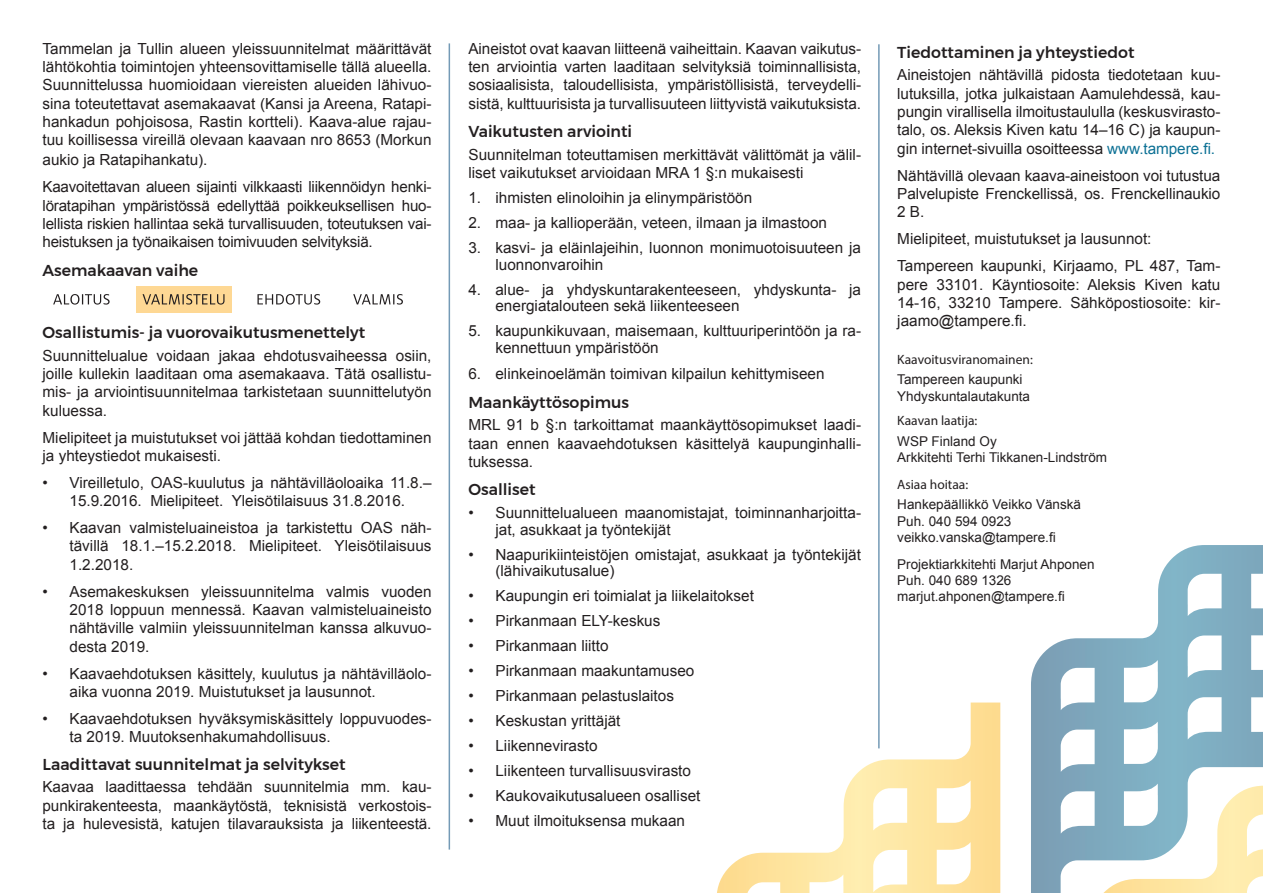
<style>
.page{position:relative;width:1263px;height:893px;background:#fff}
.page>*{position:absolute;margin:0;border:0;box-sizing:border-box;transform-origin:0 0}
.Paragraph_Style_1{font:500 15.75px "Montserrat";color:#231f20}
.Paragraph_Style_2{font:15.3px/18.3px "Arial";color:#231f20;text-align:justify}
.t1{font:13.5px "Arial";color:#231f20}
.t2{font:13.5px "Myriad Pro";color:#231f20}
.s1{color:#0d7195}
</style>
<div class="page">
<div style="left:136px;top:286px;width:96px;height:27px;background:#fed894"></div>
<svg style="left:53px;top:294px;width:57px;height:11px"></svg>
<svg style="left:143px;top:294px;width:82px;height:11px"></svg>
<svg style="left:257px;top:294px;width:63px;height:11px"></svg>
<svg style="left:353px;top:294px;width:50px;height:11px"></svg>
<hr style="left:449px;top:43px;width:1px;height:807px;background:#749ab6">
<hr style="left:878px;top:44px;width:2px;height:704px;background:#749ab6">
<svg style="left:1031px;top:545px;width:232px;height:348px"></svg>
<svg style="left:1090px;top:729px;width:173px;height:164px"></svg>
<svg style="left:717px;top:702px;width:283px;height:191px"></svg>
<p class="Paragraph_Style_2" style="left:43px;top:39px;width:391px">Tammelan ja Tullin alueen yleissuunnitelmat määrittävät lähtökohtia toimintojen yhteensovittamiselle tällä alueella.<br>Suunnittelussa huomioidaan viereisten alueiden lähivuo&shy;sina toteutettavat asemakaavat (Kansi ja Areena, Ratapi&shy;hankadun pohjoisosa, Rastin kortteli). Kaava-alue rajau&shy;tuu koillisessa vireillä olevaan kaavaan nro 8653 (Morkun</p>
<p class="Paragraph_Style_2" style="left:43px;top:151px;width:166px">aukio ja Ratapihankatu).</p>
<p class="Paragraph_Style_2" style="left:43px;top:178px;width:391px">Kaavoitettavan alueen sijainti vilkkaasti liikennöidyn henki&shy;löratapihan ympäristössä edellyttää poikkeuksellisen huo&shy;lellista riskien hallintaa sekä turvallisuuden, toteutuksen vai&shy;heistuksen ja työnaikaisen toimivuuden selvityksiä.</p>
<p class="Paragraph_Style_1" style="left:43px;top:258px;width:157px">Asemakaavan vaihe</p>
<p class="Paragraph_Style_1" style="left:43px;top:320px;width:324px">Osallistumis- ja vuorovaikutusmenettelyt</p>
<p class="Paragraph_Style_2" style="left:43px;top:346px;width:391px">Suunnittelualue voidaan jakaa ehdotusvaiheessa osiin, joille kullekin laaditaan oma asemakaava. Tätä osallistu&shy;mis- ja arviointisuunnitelmaa tarkistetaan suunnittelutyön kuluessa.</p>
<p class="Paragraph_Style_2" style="left:43px;top:428px;width:390px">Mielipiteet ja muistutukset voi jättää kohdan tiedottaminen ja yhteystiedot mukaisesti.</p>
<p class="Paragraph_Style_2" style="left:43px;top:473px;width:391px;text-align:center">• Vireilletulo, OAS-kuulutus ja nähtävilläoloaika 11.8.–<br>15.9.2016. Mielipiteet. Yleisötilaisuus 31.8.2016.</p>
<p class="Paragraph_Style_2" style="left:70px;top:519px;width:364px;text-indent:-27px">• Kaavan valmisteluaineistoa ja tarkistettu OAS näh&shy;tävillä 18.1.–15.2.2018. Mielipiteet. Yleisötilaisuus 1.2.2018.</p>
<p class="Paragraph_Style_2" style="left:70px;top:582px;width:364px;text-indent:-27px">• Asemakeskuksen yleissuunnitelma valmis vuoden 2018 loppuun mennessä. Kaavan valmisteluaineisto nähtäville valmiin yleissuunnitelman kanssa alkuvuo&shy;desta 2019.</p>
<p class="Paragraph_Style_2" style="left:70px;top:664px;width:364px;text-indent:-27px">• Kaavaehdotuksen käsittely, kuulutus ja nähtävilläolo&shy;aika vuonna 2019. Muistutukset ja lausunnot.</p>
<p class="Paragraph_Style_2" style="left:70px;top:709px;width:364px;text-indent:-27px">• Kaavaehdotuksen hyväksymiskäsittely loppuvuodes&shy;ta 2019. Muutoksenhakumahdollisuus.</p>
<p class="Paragraph_Style_1" style="left:43px;top:752px;width:305px">Laadittavat suunnitelmat ja selvitykset</p>
<p class="Paragraph_Style_2" style="left:43px;top:778px;width:391px">Kaavaa laadittaessa tehdään suunnitelmia mm. kau&shy;punkirakenteesta, maankäytöstä, teknisistä verkostois&shy;ta ja hulevesistä, katujen tilavarauksista ja liikenteestä.</p>
<p class="Paragraph_Style_2" style="left:468px;top:39px;width:394px">Aineistot ovat kaavan liitteenä vaiheittain. Kaavan vaikutus&shy;ten arviointia varten laaditaan selvityksiä toiminnallisista, sosiaalisista, taloudellisista, ympäristöllisistä, terveydelli&shy;sistä, kulttuurisista ja turvallisuuteen liittyvistä vaikutuksista.</p>
<p class="Paragraph_Style_1" style="left:468px;top:119px;width:165px">Vaikutusten arviointi</p>
<p class="Paragraph_Style_2" style="left:468px;top:145px;width:394px">Suunnitelman toteuttamisen merkittävät välittömät ja välil&shy;liset vaikutukset arvioidaan MRA 1 §:n mukaisesti</p>
<p class="Paragraph_Style_2" style="left:468px;top:189px;width:285px">1. ihmisten elinoloihin ja elinympäristöön</p>
<p class="Paragraph_Style_2" style="left:468px;top:214px;width:360px">2. maa- ja kallioperään, veteen, ilmaan ja ilmastoon</p>
<p class="Paragraph_Style_2" style="left:495px;top:240px;width:367px;line-height:16.5px;text-indent:-27px">3. kasvi- ja eläinlajeihin, luonnon monimuotoisuuteen ja luonnonvaroihin</p>
<p class="Paragraph_Style_2" style="left:495px;top:281px;width:367px;line-height:16.5px;text-indent:-27px">4. alue- ja yhdyskuntarakenteeseen, yhdyskunta- ja energiatalouteen sekä liikenteeseen</p>
<p class="Paragraph_Style_2" style="left:495px;top:323px;width:367px;line-height:16.5px;text-indent:-27px">5. kaupunkikuvaan, maisemaan, kulttuuriperintöön ja ra&shy;kennettuun ympäristöön</p>
<p class="Paragraph_Style_2" style="left:468px;top:365px;width:358px">6. elinkeinoelämän toimivan kilpailun kehittymiseen</p>
<p class="Paragraph_Style_1" style="left:468px;top:390px;width:162px">Maankäyttösopimus</p>
<p class="Paragraph_Style_2" style="left:468px;top:416px;width:394px">MRL 91 b §:n tarkoittamat maankäyttösopimukset laadi&shy;taan ennen kaavaehdotuksen käsittelyä kaupunginhalli&shy;tuksessa.</p>
<p class="Paragraph_Style_1" style="left:468px;top:477px;width:69px">Osalliset</p>
<p class="Paragraph_Style_2" style="left:495px;top:504px;width:367px;line-height:16.5px;text-indent:-27px">• Suunnittelualueen maanomistajat, toiminnanharjoitta&shy;jat, asukkaat ja työntekijät</p>
<p class="Paragraph_Style_2" style="left:495px;top:546px;width:367px;line-height:16.5px;text-indent:-27px">• Naapurikiinteistöjen omistajat, asukkaat ja työntekijät (lähivaikutusalue)</p>
<p class="Paragraph_Style_2" style="left:468px;top:587px;width:287px">• Kaupungin eri toimialat ja liikelaitokset</p>
<p class="Paragraph_Style_2" style="left:468px;top:612px;width:193px">• Pirkanmaan ELY-keskus</p>
<p class="Paragraph_Style_2" style="left:468px;top:637px;width:142px">• Pirkanmaan liitto</p>
<p class="Paragraph_Style_2" style="left:468px;top:662px;width:227px">• Pirkanmaan maakuntamuseo</p>
<p class="Paragraph_Style_2" style="left:468px;top:687px;width:207px">• Pirkanmaan pelastuslaitos</p>
<p class="Paragraph_Style_2" style="left:468px;top:712px;width:154px">• Keskustan yrittäjät</p>
<p class="Paragraph_Style_2" style="left:468px;top:737px;width:131px">• Liikennevirasto</p>
<p class="Paragraph_Style_2" style="left:468px;top:762px;width:224px">• Liikenteen turvallisuusvirasto</p>
<p class="Paragraph_Style_2" style="left:468px;top:787px;width:233px">• Kaukovaikutusalueen osalliset</p>
<p class="Paragraph_Style_2" style="left:468px;top:812px;width:218px">• Muut ilmoituksensa mukaan</p>
<p class="Paragraph_Style_1" style="left:897px;top:40px;width:239px">Tiedottaminen ja yhteystiedot</p>
<p class="Paragraph_Style_2" style="left:897px;top:66px;width:325px">Aineistojen nähtävillä pidosta tiedotetaan kuu&shy;lutuksilla, jotka julkaistaan Aamulehdessä, kau&shy;pungin virallisella ilmoitustaululla (keskusvirasto&shy;talo, os. Aleksis Kiven katu 14–16 C) ja kaupun&shy;gin internet-sivuilla osoitteessa <span class="s1">www.tampere.fi.</span></p>
<p class="Paragraph_Style_2" style="left:897px;top:166px;width:325px">Nähtävillä olevaan kaava-aineistoon voi tutustua Palvelupiste Frenckellissä, os. Frenckellinaukio 2 B.</p>
<p class="Paragraph_Style_2" style="left:897px;top:230px;width:256px">Mielipiteet, muistutukset ja lausunnot:</p>
<p class="Paragraph_Style_2" style="left:897px;top:257px;width:325px">Tampereen kaupunki, Kirjaamo, PL 487, Tam&shy;pere 33101. Käyntiosoite: Aleksis Kiven katu 14-16, 33210 Tampere. Sähköpostiosoite: kir&shy;jaamo@tampere.fi.</p>
<p class="t2" style="left:897px;top:351px;width:137px">Kaavoitusviranomainen:</p>
<p class="t1" style="left:897px;top:371px;width:127px">Tampereen kaupunki</p>
<p class="t1" style="left:897px;top:387px;width:134px">Yhdyskuntalautakunta</p>
<p class="t2" style="left:897px;top:412px;width:82px">Kaavan laatija:</p>
<p class="t1" style="left:897px;top:432px;width:101px">WSP Finland Oy</p>
<p class="t1" style="left:897px;top:448px;width:211px">Arkkitehti Terhi Tikkanen-Lindström</p>
<p class="t2" style="left:897px;top:476px;width:72px">Asiaa hoitaa:</p>
<p class="t1" style="left:897px;top:496px;width:185px">Hankepäällikkö Veikko Vänskä</p>
<p class="t1" style="left:897px;top:512px;width:116px">Puh. 040 594 0923</p>
<p class="t1" style="left:897px;top:528px;width:160px">veikko.vanska@tampere.fi</p>
<p class="t1" style="left:897px;top:555px;width:199px">Projektiarkkitehti Marjut Ahponen</p>
<p class="t1" style="left:897px;top:571px;width:116px">Puh. 040 689 1326</p>
<p class="t1" style="left:897px;top:588px;width:169px">marjut.ahponen@tampere.fi</p>
</div>
